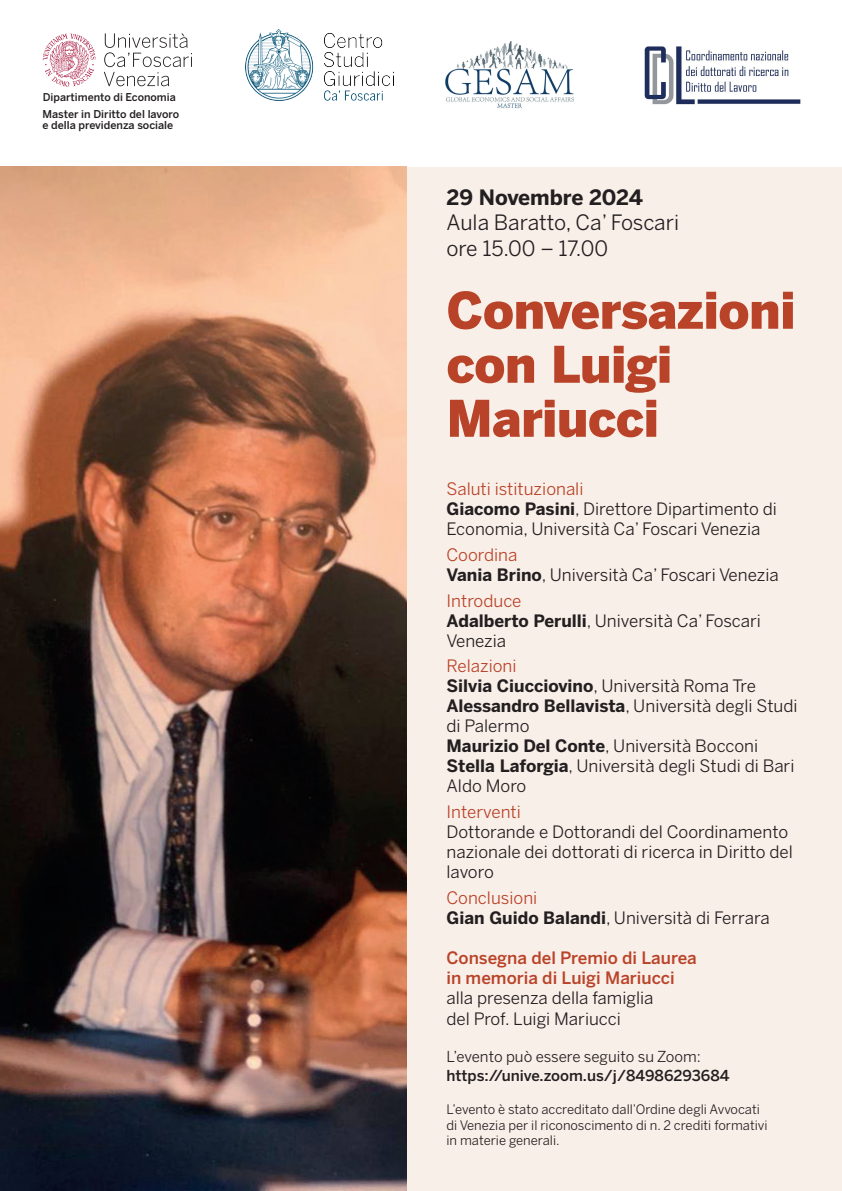
<style>
.page{position:relative;width:842px;height:1191px;background:#fff}
.page>*{position:absolute;margin:0;border:0;box-sizing:border-box;transform-origin:0 0}
.t1{font:900 50px/54px "Benton Sans";letter-spacing:-.01em;color:#b94328}
.t2{font:21px/25.2px "Benton Sans";color:#231f20}
.t3{font:700 21px "Benton Sans";letter-spacing:-.01em;color:#231f20}
.t4{font:17px/20px "Benton Sans";color:#231f20}
.t5{font:500 17px/20.4px "Benton Sans";color:#b94328}
.t6{font:17px "Benton Sans";color:#b94328}
.t7{font:500 15px "Benton Sans";color:#231f20}
.t8{font:15px "Benton Sans";color:#231f20}
.t9{font:13px/15.6px "Benton Sans";color:#231f20}
.t10{font:500 10.8px/10.8px "Benton Sans";color:#231f20}
.t11{font:500 10.7px "Benton Sans";color:#231f20}
.s1{color:#b94328}
.s2{font-weight:700}
</style>
<div class="page">
<div style="left:0;top:167px;width:842px;height:1024px;background:#f9efe9"></div>
<img style="left:0;top:167px;width:407px;height:1024px">
<img style="left:445px;top:41px;width:129px;height:67px">
<img style="left:644px;top:46px;width:157px;height:59px">
<img style="left:245px;top:29px;width:145px;height:72px">
<svg style="left:104px;top:33px;width:88px;height:53px"></svg>
<svg style="left:43px;top:34px;width:53px;height:53px"></svg>
<p class="t11" style="left:43px;top:91px;width:134px">Dipartimento di Economia</p>
<p class="t10" style="left:43px;top:108px;width:138px">Master in Diritto del lavoro e della previdenza sociale</p>
<p class="t3" style="left:446px;top:185px;width:198px">29 Novembre 2024</p>
<p class="t2" style="left:446px;top:210px;width:234px">Aula Baratto, Ca’ Foscari ore 15.00 – 17.00</p>
<h1 class="t1" style="left:446px;top:283px;width:351px">Conversazioni con Luigi<br>Mariucci</h1>
<p class="t4" style="left:446px;top:479px;width:332px"><span class="s1">Saluti istituzionali<br></span><span class="s2">Giacomo Pasini</span>, Direttore Dipartimento di<br>Economia, Università Ca’ Foscari Venezia</p>
<p class="t4" style="left:446px;top:544px;width:334px"><span class="s1">Coordina<br></span><span class="s2">Vania Brino</span>, Università Ca’ Foscari Venezia</p>
<p class="t4" style="left:446px;top:590px;width:316px"><span class="s1">Introduce<br></span><span class="s2">Adalberto Perulli</span>, Università Ca’ Foscari<br>Venezia</p>
<p class="t4" style="left:446px;top:656px;width:353px"><span class="s1">Relazioni<br></span><span class="s2">Silvia Ciucciovino</span>, Università Roma Tre<br><span class="s2">Alessandro Bellavista</span>, Università degli Studi di Palermo<br><span class="s2">Maurizio Del Conte</span>, Università Bocconi<br><span class="s2">Stella Laforgia</span>, Università degli Studi di Bari<br>Aldo Moro</p>
<p class="t6" style="left:446px;top:801px;width:76px">Interventi</p>
<p class="t4" style="left:446px;top:821px;width:348px">Dottorande e Dottorandi del Coordinamento nazionale dei dottorati di ricerca in Diritto del lavoro</p>
<p class="t4" style="left:446px;top:887px;width:325px"><span class="s1">Conclusioni<br></span><span class="s2">Gian Guido Balandi</span>, Università di Ferrara</p>
<p class="t5" style="left:446px;top:947px;width:252px">Consegna del Premio di Laurea in memoria di Luigi Mariucci</p>
<p class="t4" style="left:446px;top:987px;width:209px;line-height:20.4px">alla presenza della famiglia del Prof. Luigi Mariucci</p>
<p class="t8" style="left:446px;top:1048px;width:256px">L’evento può essere seguito su Zoom:</p>
<p class="t7" style="left:446px;top:1066px;width:285px">https://unive.zoom.us/j/84986293684</p>
<p class="t9" style="left:446px;top:1101px;width:323px">L’evento è stato accreditato dall’Ordine degli Avvocati di Venezia per il riconoscimento di n. 2 crediti formativi in materie generali.</p>
</div>
